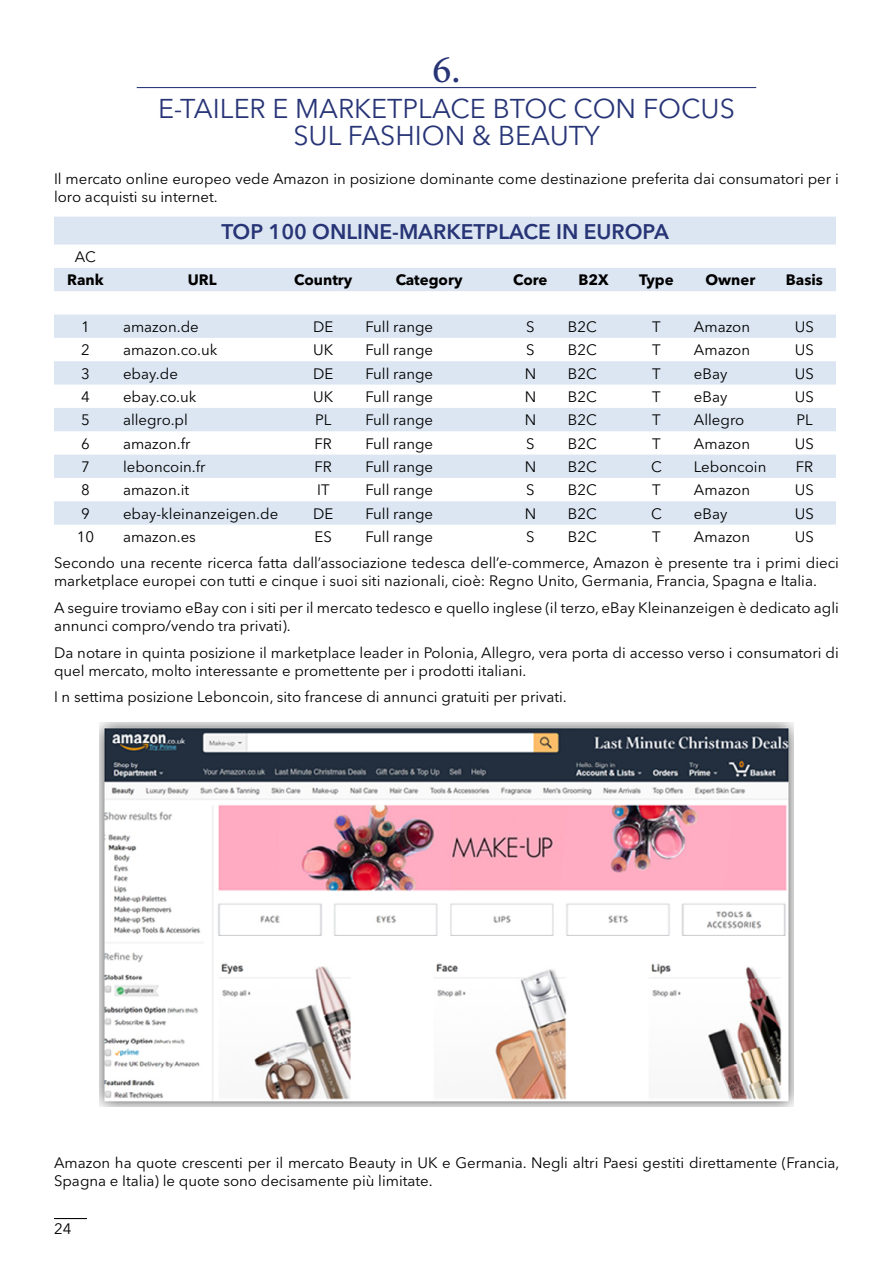
<style>
.page{position:relative;width:893px;height:1263px;background:#fff}
.page>*{position:absolute;margin:0;border:0;box-sizing:border-box;transform-origin:0 0}
.numero_capitolo{font:500 39px "Minion Pro";color:#273476}
.Titolo_x_indice{font:27px/27px "Avenir Next LT Pro";color:#273476;text-align:center}
.Titolo_tabella{font:600 21px "Avenir Next LT Pro";color:#273476}
.t1{font:15px/18px "Avenir Next LT Pro";color:#000}
.t2{font:700 15px "Avenir Next LT Pro";color:#000}
</style>
<div class="page">
<hr style="left:54px;top:1218px;width:33px;height:1px;background:#000">
<hr style="left:137px;top:87px;width:619px;height:1px;background:#273476">
<svg style="left:54px;top:217px;width:782px;height:308px;fill:#dce6f2"></svg>
<img style="left:99px;top:722px;width:695px;height:384px">
<p class="numero_capitolo" style="left:432px;top:44px;width:30px">6.</p>
<p class="Titolo_x_indice" style="left:158px;top:95px;width:578px">E-TAILER E MARKETPLACE BTOC CON FOCUS<br>SUL FASHION &amp; BEAUTY</p>
<p class="t1" style="left:54px;top:170px;width:786px">Il mercato online europeo vede Amazon in posizione dominante come destinazione preferita dai consumatori per i loro acquisti su internet.</p>
<p class="Titolo_tabella" style="left:221px;top:218px;width:449px">TOP 100 ONLINE-MARKETPLACE IN EUROPA</p>
<p class="t1" style="left:75px;top:248px;width:23px">AC</p>
<p class="t2" style="left:67px;top:271px;width:38px">Rank</p>
<p class="t2" style="left:188px;top:271px;width:30px">URL</p>
<p class="t2" style="left:294px;top:271px;width:60px">Country</p>
<p class="t2" style="left:396px;top:271px;width:68px">Category</p>
<p class="t2" style="left:513px;top:271px;width:36px">Core</p>
<p class="t2" style="left:578px;top:271px;width:32px">B2X</p>
<p class="t2" style="left:639px;top:271px;width:36px">Type</p>
<p class="t2" style="left:705px;top:271px;width:51px">Owner</p>
<p class="t2" style="left:786px;top:271px;width:39px">Basis</p>
<p class="t1" style="left:81px;top:318px;width:10px">1</p>
<p class="t1" style="left:123px;top:318px;width:77px">amazon.de</p>
<p class="t1" style="left:313px;top:318px;width:22px">DE</p>
<p class="t1" style="left:365px;top:318px;width:69px">Full range</p>
<p class="t1" style="left:526px;top:318px;width:10px">S</p>
<p class="t1" style="left:568px;top:318px;width:31px">B2C</p>
<p class="t1" style="left:652px;top:318px;width:10px">T</p>
<p class="t1" style="left:694px;top:318px;width:58px">Amazon</p>
<p class="t1" style="left:795px;top:318px;width:21px">US</p>
<p class="t1" style="left:81px;top:341px;width:10px">2</p>
<p class="t1" style="left:123px;top:341px;width:96px">amazon.co.uk</p>
<p class="t1" style="left:313px;top:341px;width:22px">UK</p>
<p class="t1" style="left:365px;top:341px;width:69px">Full range</p>
<p class="t1" style="left:526px;top:341px;width:10px">S</p>
<p class="t1" style="left:568px;top:341px;width:31px">B2C</p>
<p class="t1" style="left:652px;top:341px;width:10px">T</p>
<p class="t1" style="left:694px;top:341px;width:58px">Amazon</p>
<p class="t1" style="left:795px;top:341px;width:21px">US</p>
<p class="t1" style="left:81px;top:364px;width:10px">3</p>
<p class="t1" style="left:123px;top:364px;width:56px">ebay.de</p>
<p class="t1" style="left:313px;top:364px;width:22px">DE</p>
<p class="t1" style="left:365px;top:364px;width:69px">Full range</p>
<p class="t1" style="left:525px;top:364px;width:13px">N</p>
<p class="t1" style="left:568px;top:364px;width:31px">B2C</p>
<p class="t1" style="left:652px;top:364px;width:10px">T</p>
<p class="t1" style="left:694px;top:364px;width:35px">eBay</p>
<p class="t1" style="left:795px;top:364px;width:21px">US</p>
<p class="t1" style="left:81px;top:388px;width:10px">4</p>
<p class="t1" style="left:123px;top:388px;width:75px">ebay.co.uk</p>
<p class="t1" style="left:313px;top:388px;width:22px">UK</p>
<p class="t1" style="left:365px;top:388px;width:69px">Full range</p>
<p class="t1" style="left:525px;top:388px;width:13px">N</p>
<p class="t1" style="left:568px;top:388px;width:31px">B2C</p>
<p class="t1" style="left:652px;top:388px;width:10px">T</p>
<p class="t1" style="left:694px;top:388px;width:35px">eBay</p>
<p class="t1" style="left:795px;top:388px;width:21px">US</p>
<p class="t1" style="left:81px;top:411px;width:10px">5</p>
<p class="t1" style="left:123px;top:411px;width:66px">allegro.pl</p>
<p class="t1" style="left:315px;top:411px;width:18px">PL</p>
<p class="t1" style="left:365px;top:411px;width:69px">Full range</p>
<p class="t1" style="left:525px;top:411px;width:13px">N</p>
<p class="t1" style="left:568px;top:411px;width:31px">B2C</p>
<p class="t1" style="left:652px;top:411px;width:10px">T</p>
<p class="t1" style="left:694px;top:411px;width:52px">Allegro</p>
<p class="t1" style="left:796px;top:411px;width:18px">PL</p>
<p class="t1" style="left:81px;top:434px;width:10px">6</p>
<p class="t1" style="left:123px;top:434px;width:69px">amazon.fr</p>
<p class="t1" style="left:315px;top:434px;width:19px">FR</p>
<p class="t1" style="left:365px;top:434px;width:69px">Full range</p>
<p class="t1" style="left:526px;top:434px;width:10px">S</p>
<p class="t1" style="left:568px;top:434px;width:31px">B2C</p>
<p class="t1" style="left:652px;top:434px;width:10px">T</p>
<p class="t1" style="left:694px;top:434px;width:58px">Amazon</p>
<p class="t1" style="left:795px;top:434px;width:21px">US</p>
<p class="t1" style="left:81px;top:458px;width:10px">7</p>
<p class="t1" style="left:123px;top:458px;width:84px">leboncoin.fr</p>
<p class="t1" style="left:315px;top:458px;width:19px">FR</p>
<p class="t1" style="left:365px;top:458px;width:69px">Full range</p>
<p class="t1" style="left:525px;top:458px;width:13px">N</p>
<p class="t1" style="left:568px;top:458px;width:31px">B2C</p>
<p class="t1" style="left:651px;top:458px;width:12px">C</p>
<p class="t1" style="left:694px;top:458px;width:74px">Leboncoin</p>
<p class="t1" style="left:796px;top:458px;width:19px">FR</p>
<p class="t1" style="left:81px;top:481px;width:10px">8</p>
<p class="t1" style="left:123px;top:481px;width:68px">amazon.it</p>
<p class="t1" style="left:317px;top:481px;width:14px">IT</p>
<p class="t1" style="left:365px;top:481px;width:69px">Full range</p>
<p class="t1" style="left:526px;top:481px;width:10px">S</p>
<p class="t1" style="left:568px;top:481px;width:31px">B2C</p>
<p class="t1" style="left:652px;top:481px;width:10px">T</p>
<p class="t1" style="left:694px;top:481px;width:58px">Amazon</p>
<p class="t1" style="left:795px;top:481px;width:21px">US</p>
<p class="t1" style="left:81px;top:504px;width:10px">9</p>
<p class="t1" style="left:123px;top:504px;width:157px">ebay-kleinanzeigen.de</p>
<p class="t1" style="left:313px;top:504px;width:22px">DE</p>
<p class="t1" style="left:365px;top:504px;width:69px">Full range</p>
<p class="t1" style="left:525px;top:504px;width:13px">N</p>
<p class="t1" style="left:568px;top:504px;width:31px">B2C</p>
<p class="t1" style="left:651px;top:504px;width:12px">C</p>
<p class="t1" style="left:694px;top:504px;width:35px">eBay</p>
<p class="t1" style="left:795px;top:504px;width:21px">US</p>
<p class="t1" style="left:77px;top:528px;width:19px">10</p>
<p class="t1" style="left:123px;top:528px;width:74px">amazon.es</p>
<p class="t1" style="left:315px;top:528px;width:19px">ES</p>
<p class="t1" style="left:365px;top:528px;width:69px">Full range</p>
<p class="t1" style="left:526px;top:528px;width:10px">S</p>
<p class="t1" style="left:568px;top:528px;width:31px">B2C</p>
<p class="t1" style="left:652px;top:528px;width:10px">T</p>
<p class="t1" style="left:694px;top:528px;width:58px">Amazon</p>
<p class="t1" style="left:795px;top:528px;width:21px">US</p>
<p class="t1" style="left:54px;top:554px;width:786px">Secondo una recente ricerca fatta dall’associazione tedesca dell’e-commerce, Amazon è presente tra i primi dieci marketplace europei con tutti e cinque i suoi siti nazionali, cioè: Regno Unito, Germania, Francia, Spagna e Italia.</p>
<p class="t1" style="left:54px;top:599px;width:786px">A seguire troviamo eBay con i siti per il mercato tedesco e quello inglese (il terzo, eBay Kleinanzeigen è dedicato agli annunci compro/vendo tra privati).</p>
<p class="t1" style="left:54px;top:643px;width:786px">Da notare in quinta posizione il marketplace leader in Polonia, Allegro, vera porta di accesso verso i consumatori di quel mercato, molto interessante e promettente per i prodotti italiani.</p>
<p class="t1" style="left:54px;top:688px;width:514px">I n settima posizione Leboncoin, sito francese di annunci gratuiti per privati.</p>
<p class="t1" style="left:54px;top:1154px;width:787px">Amazon ha quote crescenti per il mercato Beauty in UK e Germania. Negli altri Paesi gestiti direttamente (Francia,<br>Spagna e Italia) le quote sono decisamente più limitate.</p>
<p class="t1" style="left:54px;top:1220px;width:19px">24</p>
</div>
